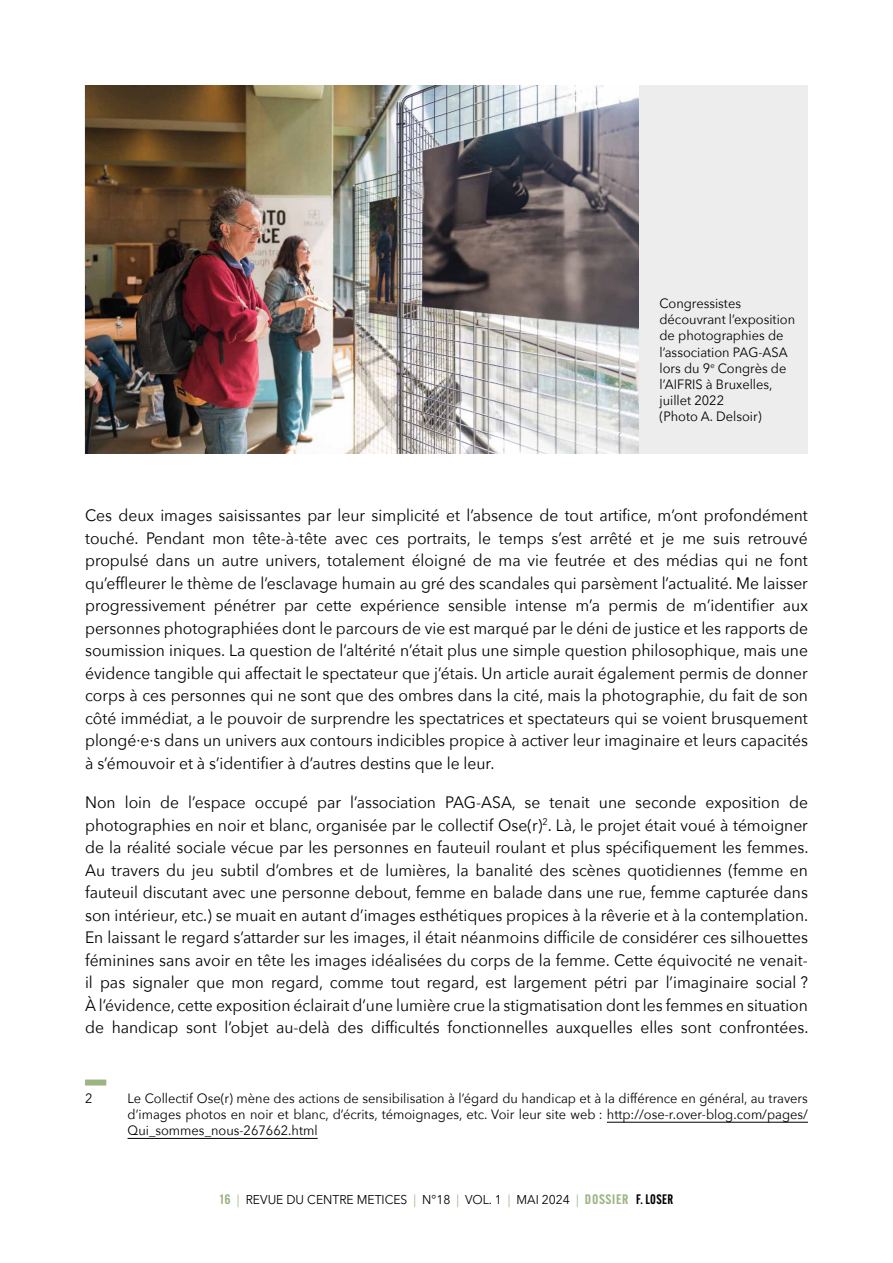
<style>
.page{position:relative;width:893px;height:1263px;background:#fff}
.page>*{position:absolute;margin:0;border:0;box-sizing:border-box;transform-origin:0 0}
.t1{font:16.5px/22.5px "Avenir Next";color:#000;text-align:justify;scale:.95 1}
.Notes{font:13.5px/16.2px "Avenir Next";color:#000;scale:.95 1}
.t2{font:12.75px "Avenir Next";color:#000;scale:.95 1}
.s1{font-family:"Alternate Gothic Cond ATF";font-weight:600;font-size:13.5px;color:#9cb583}
.s2{color:#9cb583}
.s3{font-family:"Alternate Gothic Cond ATF";font-weight:600;font-size:13.5px}
</style>
<div class="page">
<div style="left:85px;top:85px;width:723px;height:369px;background:#ededed"></div>
<img style="left:85px;top:85px;width:553px;height:369px">
<div style="left:85px;top:1079px;width:21px;height:6px;background:#9cb583"></div>
<hr style="left:607px;top:1122px;width:201px;height:1px;background:#000">
<hr style="left:128px;top:1138px;width:190px;height:1px;background:#000">
<p class="Notes" style="left:659px;top:295px;width:144px">Congressistes découvrant l’exposition de photographies de l’association PAG-ASA lors du 9<sup>e</sup> Congrès de l’AIFRIS à Bruxelles, juillet 2022<br>(Photo A. Delsoir)</p>
<p class="t1" style="left:85px;top:503px;width:763px">Ces deux images saisissantes par leur simplicité et l’absence de tout artifice, m’ont profondément touché. Pendant mon tête-à-tête avec ces portraits, le temps s’est arrêté et je me suis retrouvé propulsé dans un autre univers, totalement éloigné de ma vie feutrée et des médias qui ne font qu’effleurer le thème de l’esclavage humain au gré des scandales qui parsèment l’actualité. Me laisser progressivement pénétrer par cette expérience sensible intense m’a permis de m’identifier aux personnes photographiées dont le parcours de vie est marqué par le déni de justice et les rapports de soumission iniques. La question de l’altérité n’était plus une simple question philosophique, mais une évidence tangible qui affectait le spectateur que j’étais. Un article aurait également permis de donner corps à ces personnes qui ne sont que des ombres dans la cité, mais la photographie, du fait de son côté immédiat, a le pouvoir de surprendre les spectatrices et spectateurs qui se voient brusquement plongé·e·s dans un univers aux contours indicibles propice à activer leur imaginaire et leurs capacités à s’émouvoir et à s’identifier à d’autres destins que le leur.</p>
<p class="t1" style="left:85px;top:791px;width:763px">Non loin de l’espace occupé par l’association PAG-ASA, se tenait une seconde exposition de photographies en noir et blanc, organisée par le collectif Ose(r)<sup>2</sup>. Là, le projet était voué à témoigner de la réalité sociale vécue par les personnes en fauteuil roulant et plus spécifiquement les femmes.<br>Au travers du jeu subtil d’ombres et de lumières, la banalité des scènes quotidiennes (femme en fauteuil discutant avec une personne debout, femme en balade dans une rue, femme capturée dans son intérieur, etc.) se muait en autant d’images esthétiques propices à la rêverie et à la contemplation.<br>En laissant le regard s’attarder sur les images, il était néanmoins difficile de considérer ces silhouettes féminines sans avoir en tête les images idéalisées du corps de la femme. Cette équivocité ne venait&shy;il pas signaler que mon regard, comme tout regard, est largement pétri par l’imaginaire social ?<br>À l’évidence, cette exposition éclairait d’une lumière crue la stigmatisation dont les femmes en situation de handicap sont l’objet au-delà des difficultés fonctionnelles auxquelles elles sont confrontées.</p>
<p class="Notes" style="left:85px;top:1090px;width:9px">2</p>
<p class="Notes" style="left:128px;top:1090px;width:718px;text-align:justify">Le Collectif Ose(r) mène des actions de sensibilisation à l’égard du handicap et à la différence en général, au travers d’images photos en noir et blanc, d’écrits, témoignages, etc. Voir leur site web : http://ose-r.over-blog.com/pages/ Qui_sommes_nous-267662.html</p>
<p class="t2" style="left:220px;top:1189px;width:478px"><span class="s1">16</span> <span class="s2">|</span> REVUE DU CENTRE METICES <span class="s2">|</span> N°18 <span class="s2">|</span> VOL. 1 <span class="s2">|</span> MAI 2024 <span class="s2">|</span> <span class="s1">DOSSIER</span> <span class="s3">F. LOSER</span></p>
</div>
